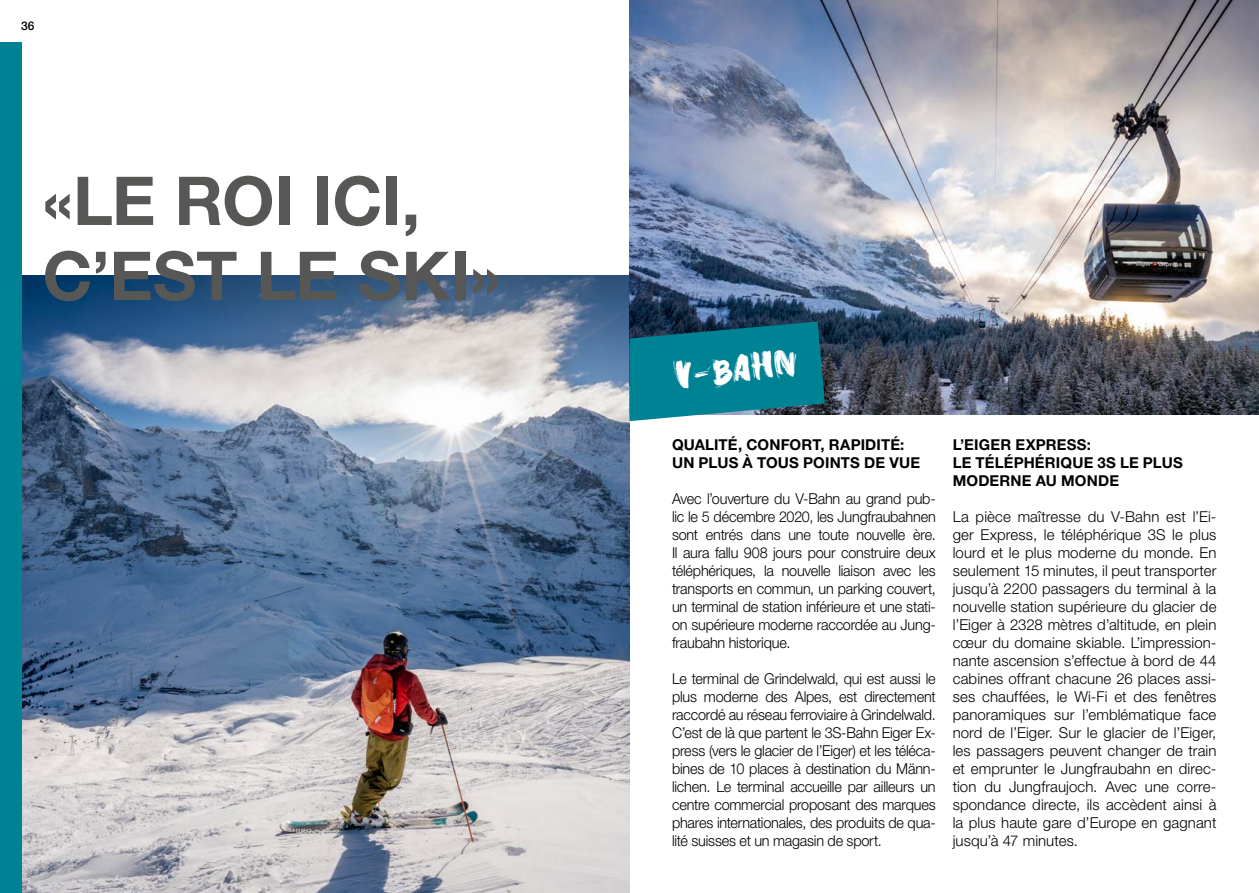
<style>
.page{position:relative;width:1259px;height:893px;background:#fff}
.page>*{position:absolute;margin:0;border:0;box-sizing:border-box;transform-origin:0 0}
.t1{font:700 67.5px/75px "Helvetica Neue LT Std";letter-spacing:-.005em;color:#575756}
.t2{font:45px "Gold Under The Mud";color:#fff}
.t3{font:300 15px/18px "Helvetica Neue LT Std";letter-spacing:-.01em;color:#000;text-align:justify;scale:.96 1}
.t4{font:300 15px/18px "Helvetica Neue LT Std";letter-spacing:-.01em;color:#000;text-align:justify}
.t5{font:700 15px/18px "Helvetica Neue LT Std";letter-spacing:.01em;color:#000}
.t6{font:500 12px "Helvetica Neue LT Std";color:#000}
</style>
<div class="page">
<img style="left:21px;top:275px;width:608px;height:618px">
<div style="left:0;top:43px;width:21px;height:850px;background:#008295"></div>
<img style="left:629px;top:0;width:630px;height:414px">
<svg style="left:629px;top:321px;width:196px;height:100px"></svg>
<p class="t6" style="left:21px;top:18px;width:15px">36</p>
<h1 class="t1" style="left:43px;top:162px;width:459px">«LE ROI ICI,<br>C’EST LE SKI»</h1>
<h2 class="t2" style="left:671px;top:347px;width:125px;rotate:-6deg">V-BAHN</h2>
<p class="t5" style="left:672px;top:435px;width:249px">QUALITÉ, CONFORT, RAPIDITÉ:<br>UN PLUS À TOUS POINTS DE VUE</p>
<p class="t3" style="left:672px;top:489px;width:276px">Avec l’ouverture du V-Bahn au grand pub&shy;lic le 5 décembre 2020, les Jungfraubahnen sont entrés dans une toute nouvelle ère.<br>Il aura fallu 908 jours pour construire deux téléphériques, la nouvelle liaison avec les transports en commun, un parking couvert, un terminal de station inférieure et une stati&shy;on supérieure moderne raccordée au Jung&shy;fraubahn historique.</p>
<p class="t3" style="left:672px;top:669px;width:276px">Le terminal de Grindelwald, qui est aussi le plus moderne des Alpes, est directement raccordé au réseau ferroviaire à Grindelwald.<br>C’est de là que partent le 3S-Bahn Eiger Ex&shy;press (vers le glacier de l’Eiger) et les téléca&shy;bines de 10 places à destination du Männ&shy;lichen. Le terminal accueille par ailleurs un centre commercial proposant des marques phares internationales, des produits de qua&shy;lité suisses et un magasin de sport.</p>
<p class="t5" style="left:952px;top:435px;width:231px">L’EIGER EXPRESS:<br>LE TÉLÉPHÉRIQUE 3S LE PLUS<br>MODERNE AU MONDE</p>
<p class="t4" style="left:952px;top:507px;width:265px">La pièce maîtresse du V-Bahn est l’Ei&shy;ger Express, le téléphérique 3S le plus lourd et le plus moderne du monde. En seulement 15 minutes, il peut transporter jusqu’à 2200 passagers du terminal à la nouvelle station supérieure du glacier de l’Eiger à 2328 mètres d’altitude, en plein cœur du domaine skiable. L’impression&shy;nante ascension s’effectue à bord de 44 cabines offrant chacune 26 places assi&shy;ses chauffées, le Wi-Fi et des fenêtres panoramiques sur l’emblématique face nord de l’Eiger. Sur le glacier de l’Eiger, les passagers peuvent changer de train et emprunter le Jungfraubahn en direc&shy;tion du Jungfraujoch. Avec une corre&shy;spondance directe, ils accèdent ainsi à la plus haute gare d’Europe en gagnant jusqu’à 47 minutes.</p>
</div>
